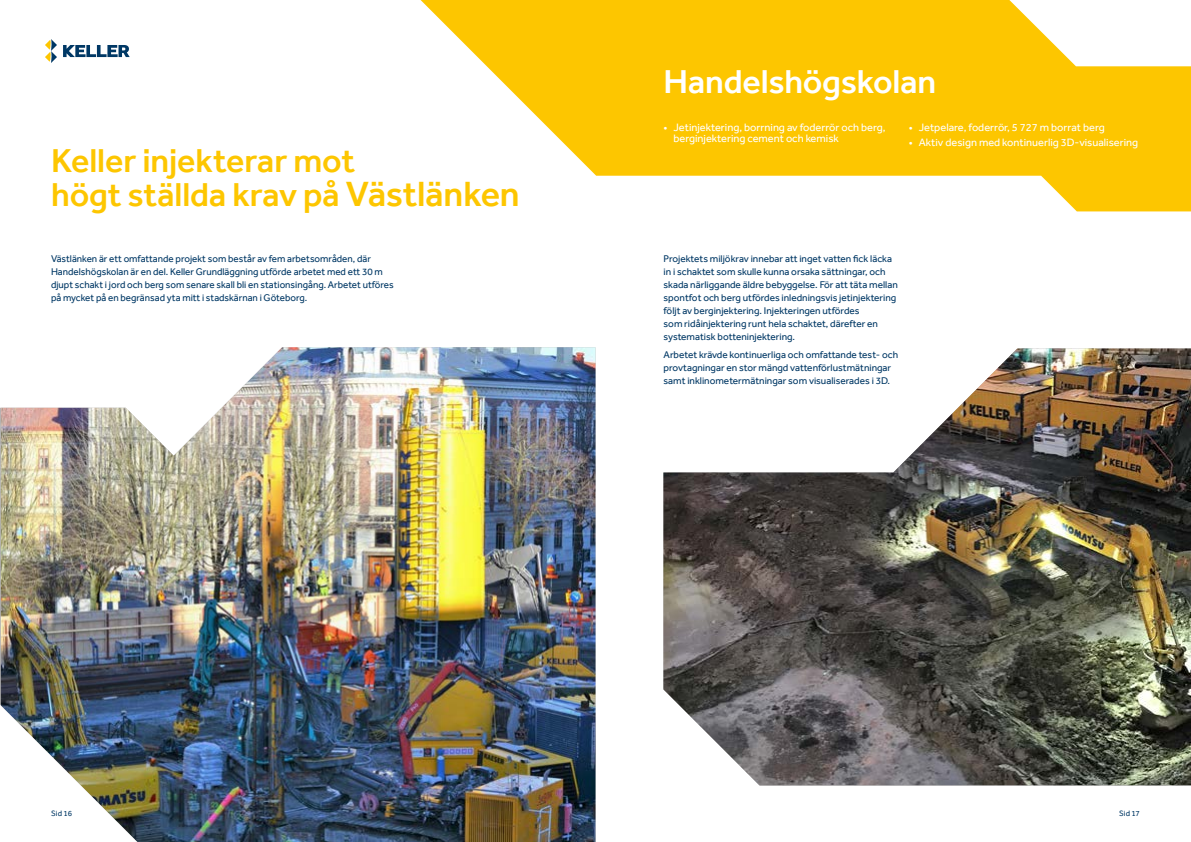
<style>
.page{position:relative;width:1191px;height:842px;background:#fff}
.page>*{position:absolute;margin:0;border:0;box-sizing:border-box;transform-origin:0 0}
.t1{font:500 34px/34px "Effra";letter-spacing:-.005em;color:#fdc600}
.t2{font:500 34px "Effra";letter-spacing:-.005em;color:#fff}
.t3{font:11px/11px "Effra";color:#fff}
.t4{font:10px/13px "Effra";color:#003865}
.t5{font:8px "Effra";letter-spacing:.01em;color:#003865}
.s1{font-size:36px}
</style>
<div class="page">
<svg style="left:420px;top:0;width:771px;height:211px;fill:#fdc600"></svg>
<img style="left:663px;top:348px;width:528px;height:437px">
<img style="left:1px;top:347px;width:594px;height:495px">
<svg style="left:45px;top:39px;width:12px;height:24px"></svg>
<svg style="left:63px;top:45px;width:67px;height:12px"></svg>
<h1 class="t1" style="left:51px;top:143px;width:470px">Keller injekterar mot<br>högt ställda krav på <span class="s1">Västlänken</span></h1>
<p class="t4" style="left:51px;top:252px;width:344px">Västlänken är ett omfattande projekt som består av fem arbetsområden, där Handelshögskolan är en del. Keller Grundläggning utförde arbetet med ett 30 m djupt schakt i jord och berg som senare skall bli en stationsingång. Arbetet utföres på mycket på en begränsad yta mitt i stadskärnan i Göteborg.</p>
<h1 class="t2" style="left:663px;top:61px;width:274px">Handelshögskolan</h1>
<p class="t3" style="left:909px;top:121px;width:197px">• Jetpelare, foderrör, 5 727 m borrat berg</p>
<p class="t3" style="left:909px;top:137px;width:231px">• Aktiv design med kontinuerlig 3D-visualisering</p>
<p class="t3" style="left:673px;top:121px;width:214px;text-indent:-10px">• Jetinjektering, borrning av foderrör och berg, berginjektering cement och kemisk</p>
<p class="t4" style="left:663px;top:252px;width:236px">Projektets miljökrav innebar att inget vatten fick läcka in i schaktet som skulle kunna orsaka sättningar, och skada närliggande äldre bebyggelse. För att täta mellan spontfot och berg utfördes inledningsvis jetinjektering följt av berginjektering. Injekteringen utfördes<br>som ridåinjektering runt hela schaktet, därefter en systematisk botteninjektering.</p>
<p class="t4" style="left:663px;top:348px;width:236px">Arbetet krävde kontinuerliga och omfattande test- och provtagningar en stor mängd vattenförlustmätningar samt inklinometermätningar som visualiserades i 3D.</p>
<p class="t5" style="left:51px;top:809px;width:23px">Sid 16</p>
<p class="t5" style="left:1119px;top:809px;width:22px">Sid 17</p>
</div>
